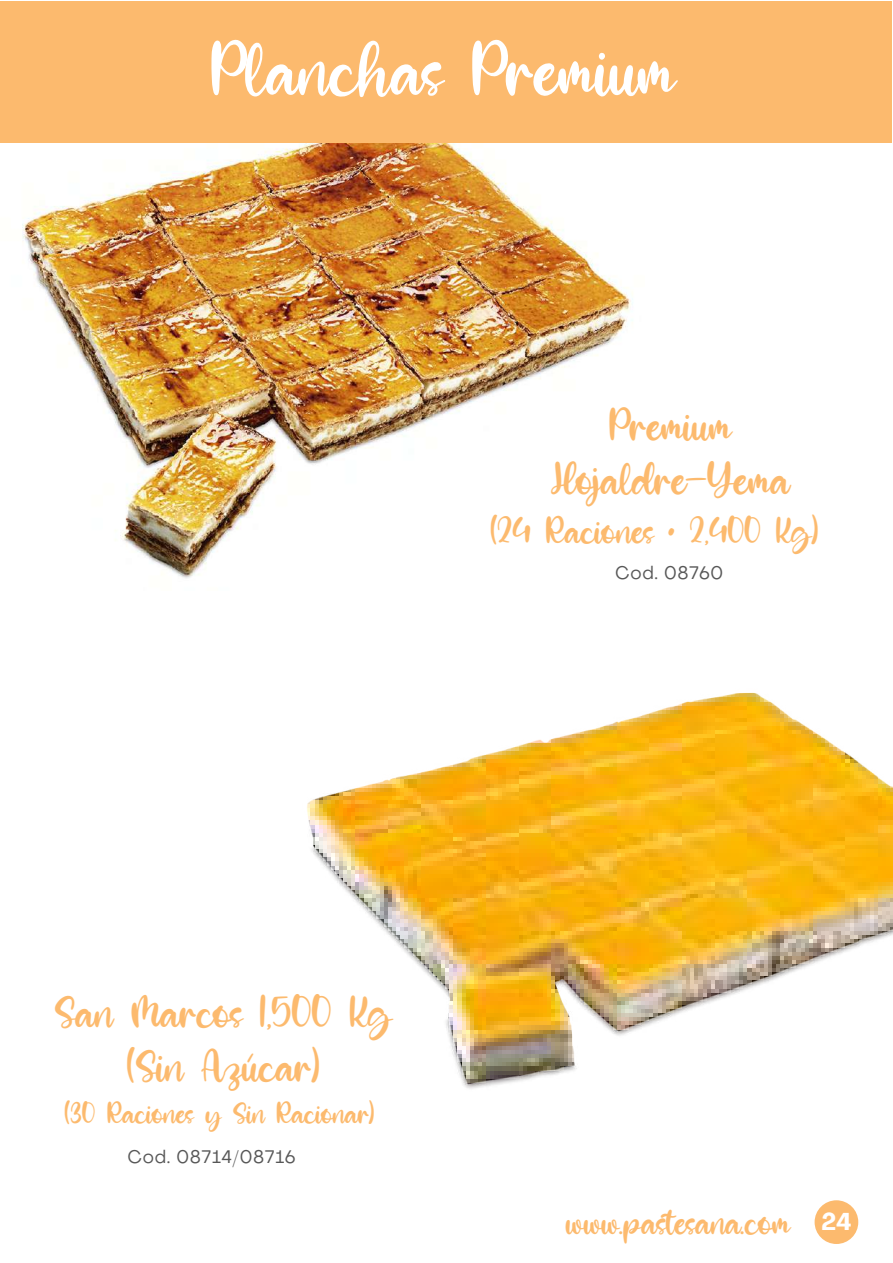
<style>
.page{position:relative;width:893px;height:1263px;background:#fff}
.page>*{position:absolute;margin:0;border:0;box-sizing:border-box;transform-origin:0 0}
.t1{font:75px "Blue Elfira";color:#fff}
.t2{font:45px/54px "Blue Elfira";color:#fcba6e;text-align:center}
.t3{font:37.5px "Blue Elfira";color:#fcba6e}
.t4{font:36px "Blue Elfira";color:#fcba6e}
.t5{font:30px "Blue Elfira";color:#fcba6e}
.t6{font:18px "Agrandir Variable";color:#575757}
.s1{font-family:"Agrandir Variable";font-size:24px;color:#fff}
</style>
<div class="page">
<div style="left:815px;top:1200px;width:43px;height:44px;background:#fcba6e;border-radius:50%"></div>
<img style="left:22px;top:143px;width:611px;height:435px">
<div style="left:0;top:2px;width:891px;height:141px;background:#fcba6e"></div>
<img style="left:307px;top:692px;width:586px;height:397px">
<h1 class="t1" style="left:211px;top:22px;width:465px">Planchas Premium</h1>
<p class="t2" style="left:551px;top:398px;width:240px">Premium<br>Hojaldre-Yema</p>
<p class="t3" style="left:491px;top:507px;width:330px">(24 Raciones • 2,400 Kg)</p>
<p class="t2" style="left:55px;top:985px;width:339px">San Marcos 1,500 Kg (Sin Azúcar)</p>
<p class="t5" style="left:65px;top:1094px;width:311px">(30 Raciones y Sin Racionar)</p>
<p class="t6" style="left:127px;top:1144px;width:170px">Cod. 08714/08716</p>
<p class="t6" style="left:615px;top:561px;width:110px">Cod. 08760</p>
<p class="t4" style="left:566px;top:1199px;width:288px">www.pastesana.com <span class="s1">24</span></p>
</div>
